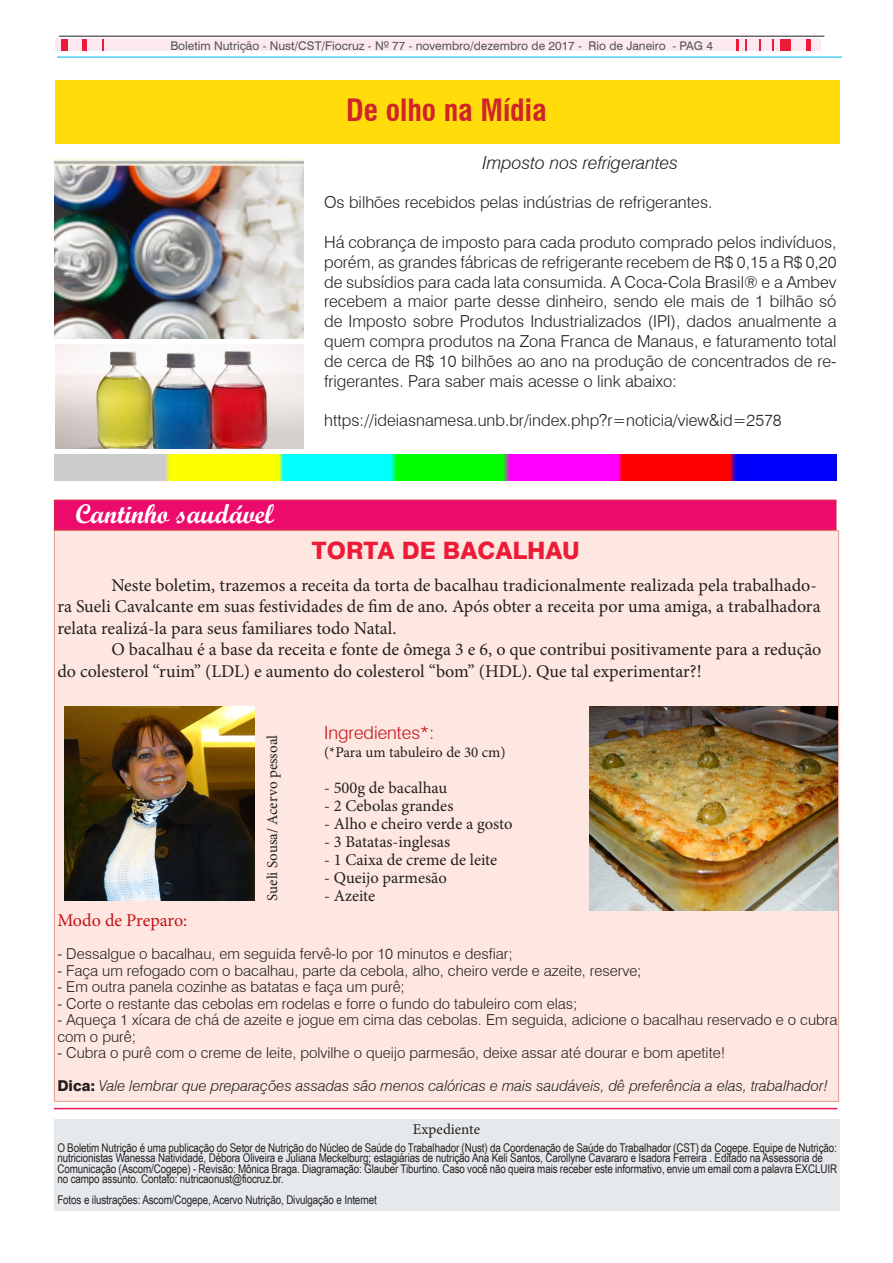
<style>
.page{position:relative;width:893px;height:1263px;background:#fff}
.page>*{position:absolute;margin:0;border:0;box-sizing:border-box;transform-origin:0 0}
.t1{font:700 condensed 30px "Swiss 721 BT";color:#d1232a}
.texto{font:27px "Script MT Bold";color:#fff}
.texto-2{font:800 24px "Swiss 721 BT";color:#ed1a38}
.t2{font:18px/21.6px "Minion Pro";color:#231f20}
.t3{font:italic 300 18px "Swiss 721 BT";color:#231f20}
.texto-3{font:18px "Minion Pro";letter-spacing:-.005em;color:#c4121a}
.texto-4{font:300 18px "Swiss 721 BT";color:#c4121a}
.t4{font:300 16.5px/19.8px "Swiss 721 BT";color:#231f20;text-align:justify}
.texto-5{font:16.5px "Minion Pro";color:#231f20}
.texto-6{font:300 15px/16.5px "Swiss 721 BT";color:#231f20}
.texto-7{font:italic 300 15px "Swiss 721 BT";color:#231f20}
.texto-8{font:15px "Minion Pro";color:#231f20}
.t5{font:12px/10.5px "Arial Narrow";letter-spacing:-.01em;color:#231f20}
.t6{font:12px "Swiss 721 BT";color:#545557}
.s1{font-weight:800;font-style:normal}
</style>
<div class="page">
<hr style="left:57px;top:57px;width:785px;height:1px;background:#00aeef">
<div style="left:56px;top:39px;width:765px;height:12px;background:#ed1a38"></div>
<div style="left:104px;top:39px;width:632px;height:12px;background:#fce9f1"></div>
<div style="left:88px;top:39px;width:14px;height:12px;background:#fce9f1"></div>
<div style="left:69px;top:39px;width:13px;height:12px;background:#fce9f1"></div>
<div style="left:56px;top:39px;width:5px;height:12px;background:#fce9f1"></div>
<div style="left:811px;top:39px;width:10px;height:12px;background:#fce9f1"></div>
<div style="left:792px;top:39px;width:14px;height:12px;background:#fce9f1"></div>
<div style="left:774px;top:39px;width:6px;height:12px;background:#fce9f1"></div>
<div style="left:761px;top:39px;width:10px;height:12px;background:#fce9f1"></div>
<div style="left:747px;top:39px;width:11px;height:12px;background:#fce9f1"></div>
<div style="left:739px;top:39px;width:6px;height:12px;background:#fce9f1"></div>
<hr style="left:59px;top:36px;width:765px;height:1px;background:#231f20">
<div style="left:54px;top:530px;width:785px;height:572px;background:#fde7e0;border:1px solid #e69a8f"></div>
<div style="left:54px;top:500px;width:782px;height:30px;background:#ec0a6c;border:1px solid #d1213e"></div>
<hr style="left:54px;top:1108px;width:783px;height:1px;background:#ed1450">
<div style="left:54px;top:1119px;width:786px;height:91px;background:#e6e9eb"></div>
<div style="left:55px;top:80px;width:785px;height:64px;background:#ffdc0a"></div>
<img style="left:589px;top:707px;width:248px;height:203px">
<img style="left:54px;top:159px;width:250px;height:180px">
<img style="left:56px;top:344px;width:248px;height:104px">
<img style="left:54px;top:454px;width:783px;height:27px">
<img style="left:64px;top:707px;width:190px;height:193px">
<p class="t6" style="left:170px;top:38px;width:544px">Boletim Nutrição - Nust/CST/Fiocruz - Nº 77 - novembro/dezembro de 2017 - Rio de Janeiro - PAG 4</p>
<p class="texto" style="left:75px;top:497px;width:200px">Cantinho saudável</p>
<p class="t1" style="left:346px;top:92px;width:202px">De olho na Mídia</p>
<p class="t3" style="left:482px;top:151px;width:197px">Imposto nos refrigerantes</p>
<p class="t4" style="left:324px;top:192px;width:390px">Os bilhões recebidos pelas indústrias de refrigerantes.</p>
<p class="t4" style="left:324px;top:232px;width:514px">Há cobrança de imposto para cada produto comprado pelos indivíduos, porém, as grandes fábricas de refrigerante recebem de R$ 0,15 a R$ 0,20 de subsídios para cada lata consumida. A Coca-Cola Brasil® e a Ambev recebem a maior parte desse dinheiro, sendo ele mais de 1 bilhão só de Imposto sobre Produtos Industrializados (IPI), dados anualmente a quem compra produtos na Zona Franca de Manaus, e faturamento total de cerca de R$ 10 bilhões ao ano na produção de concentrados de re&shy;frigerantes. Para saber mais acesse o link abaixo:</p>
<p class="t4" style="left:324px;top:410px;width:459px">https://ideiasnamesa.unb.br/index.php?r=noticia/view&amp;id=2578</p>
<p class="texto-2" style="left:312px;top:536px;width:269px">TORTA DE BACALHAU</p>
<p class="t2" style="left:57px;top:574px;width:765px;text-indent:54px">Neste boletim, trazemos a receita da torta de bacalhau tradicionalmente realizada pela trabalhado&shy;ra Sueli Cavalcante em suas festividades de fim de ano. Após obter a receita por uma amiga, a trabalhadora relata realizá-la para seus familiares todo Natal.</p>
<p class="t2" style="left:57px;top:639px;width:766px;text-indent:54px">O bacalhau é a base da receita e fonte de ômega 3 e 6, o que contribui positivamente para a redução do colesterol “ruim” (LDL) e aumento do colesterol “bom” (HDL). Que tal experimentar?!</p>
<p class="texto-8" style="left:262px;top:900px;width:167px;rotate:-90deg">Sueli Sousa/ Acervo pessoal</p>
<p class="texto-4" style="left:324px;top:722px;width:112px">Ingredientes*:</p>
<p class="texto-8" style="left:324px;top:742px;width:183px">(*Para um tabuleiro de 30 cm)</p>
<p class="texto-5" style="left:324px;top:777px;width:125px">- 500g de bacalhau</p>
<p class="texto-5" style="left:324px;top:795px;width:131px">- 2 Cebolas grandes</p>
<p class="texto-5" style="left:324px;top:813px;width:190px">- Alho e cheiro verde a gosto</p>
<p class="texto-5" style="left:324px;top:831px;width:128px">- 3 Batatas-inglesas</p>
<p class="texto-5" style="left:324px;top:849px;width:175px">- 1 Caixa de creme de leite</p>
<p class="texto-5" style="left:324px;top:867px;width:124px">- Queijo parmesão</p>
<p class="texto-5" style="left:324px;top:885px;width:53px">- Azeite</p>
<p class="texto-3" style="left:57px;top:908px;width:131px">Modo de Preparo:</p>
<p class="texto-6" style="left:57px;top:945px;width:457px">- Dessalgue o bacalhau, em seguida fervê-lo por 10 minutos e desfiar;</p>
<p class="texto-6" style="left:57px;top:962px;width:586px">- Faça um refogado com o bacalhau, parte da cebola, alho, cheiro verde e azeite, reserve;</p>
<p class="texto-6" style="left:57px;top:978px;width:349px">- Em outra panela cozinhe as batatas e faça um purê;</p>
<p class="texto-6" style="left:57px;top:995px;width:522px">- Corte o restante das cebolas em rodelas e forre o fundo do tabuleiro com elas;</p>
<p class="texto-6" style="left:57px;top:1011px;width:782px">- Aqueça 1 xícara de chá de azeite e jogue em cima das cebolas. Em seguida, adicione o bacalhau reservado e o cubra com o purê;</p>
<p class="texto-6" style="left:57px;top:1044px;width:669px">- Cubra o purê com o creme de leite, polvilhe o queijo parmesão, deixe assar até dourar e bom apetite!</p>
<p class="texto-7" style="left:57px;top:1077px;width:772px"><span class="s1">Dica:</span> Vale lembrar que preparações assadas são menos calóricas e mais saudáveis, dê preferência a elas, trabalhador!</p>
<p class="texto-8" style="left:413px;top:1119px;width:69px">Expediente</p>
<p class="t5" style="left:57px;top:1142px;width:781px">O Boletim Nutrição é uma publicação do Setor de Nutrição do Núcleo de Saúde do Trabalhador (Nust) da Coordenação de Saúde do Trabalhador (CST) da Cogepe. Equipe de Nutrição:</p>
<p class="t5" style="left:57px;top:1152px;width:767px">nutricionistas Wanessa Natividade, Débora Oliveira e Juliana Meckelburg; estagiárias de nutrição Ana Keli Santos, Carollyne Cavararo e Isadora Ferreira . Editado na Assessoria de</p>
<p class="t5" style="left:57px;top:1163px;width:781px">Comunicação (Ascom/Cogepe) - Revisão: Mônica Braga. Diagramação: Glauber Tiburtino. Caso você não queira mais receber este informativo, envie um email com a palavra EXCLUIR no campo assunto. Contato: nutricaonust@fiocruz.br.</p>
<p class="t5" style="left:57px;top:1194px;width:321px">Fotos e ilustrações: Ascom/Cogepe, Acervo Nutrição, Divulgação e Internet</p>
</div>
